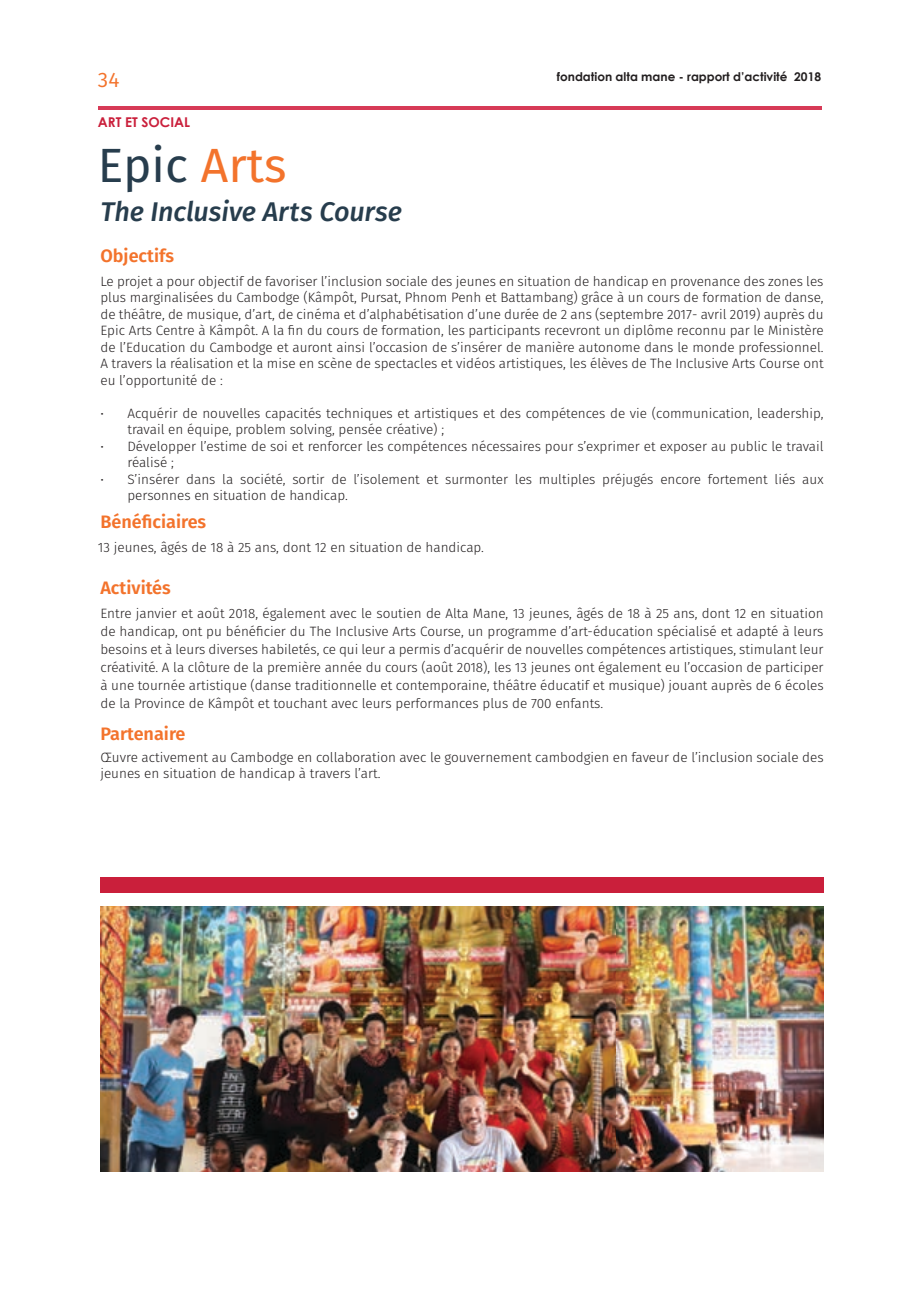
<style>
.page{position:relative;width:919px;height:1289px;background:#fff}
.page>*{position:absolute;margin:0;border:0;box-sizing:border-box;transform-origin:0 0}
.t1{font:48px "Fira Sans";color:#273d4d}
.t2{font:italic 500 27px "Fira Sans";letter-spacing:-.005em;color:#273d4d}
.t3{font:21px "Fira Sans";color:#f3732c}
.t4{font:600 18px "Fira Sans";color:#f3732c}
.t5{font:300 13.5px/16.5px "Fira Sans";color:#231f20}
.t6{font:700 13.5px "Century Gothic";color:#ca1f3b}
.t7{font:700 12px "Century Gothic";color:#231f20}
.s1{color:#f3732c}
.s2{font-size:12px}
</style>
<div class="page">
<hr style="left:98px;top:106px;width:723px;height:3px;background:#d73a57">
<img style="left:100px;top:906px;width:723px;height:265px">
<div style="left:100px;top:877px;width:723px;height:15px;background:#ca1f3b"></div>
<h3 class="t3" style="left:98px;top:64px;width:23px">34</h3>
<p class="t7" style="left:556px;top:69px;width:266px">fondation alta mane - rapport d’activité 2018</p>
<p class="t6" style="left:98px;top:113px;width:94px">ART ET SOCIAL</p>
<h1 class="t1" style="left:98px;top:129px;width:190px">Epic <span class="s1">Arts</span></h1>
<h2 class="t2" style="left:100px;top:190px;width:303px">The Inclusive Arts Course</h2>
<h3 class="t4" style="left:100px;top:241px;width:75px">Objectifs</h3>
<p class="t5" style="left:100px;top:272px;width:724px;text-align:justify">Le projet a pour objectif de favoriser l’inclusion sociale des jeunes en situation de handicap en provenance des zones les plus marginalisées du Cambodge (Kâmpôt, Pursat, Phnom Penh et Battambang) grâce à un cours de formation de danse, de théâtre, de musique, d’art, de cinéma et d’alphabétisation d’une durée de 2 ans (septembre 2017- avril 2019) auprès du Epic Arts Centre à Kâmpôt. A la fin du cours de formation, les participants recevront un diplôme reconnu par le Ministère de l’Education du Cambodge et auront ainsi l’occasion de s’insérer de manière autonome dans le monde professionnel.<br>A travers la réalisation et la mise en scène de spectacles et vidéos artistiques, les élèves de The Inclusive Arts Course ont eu l’opportunité de :</p>
<p class="t5" style="left:127px;top:404px;width:697px;text-indent:-27px"><span class="s2">•</span> Acquérir de nouvelles capacités techniques et artistiques et des compétences de vie (communication, leadership, travail en équipe, problem solving, pensée créative) ;</p>
<p class="t5" style="left:127px;top:437px;width:697px;text-indent:-27px"><span class="s2">•</span> Développer l’estime de soi et renforcer les compétences nécessaires pour s’exprimer et exposer au public le travail réalisé ;</p>
<p class="t5" style="left:127px;top:470px;width:697px;text-indent:-27px"><span class="s2">•</span> S’insérer dans la société, sortir de l’isolement et surmonter les multiples préjugés encore fortement liés aux personnes en situation de handicap.</p>
<h3 class="t4" style="left:100px;top:507px;width:107px">Bénéficiaires</h3>
<p class="t5" style="left:98px;top:539px;width:387px">13 jeunes, âgés de 18 à 25 ans, dont 12 en situation de handicap.</p>
<h3 class="t4" style="left:100px;top:573px;width:72px">Activités</h3>
<p class="t5" style="left:100px;top:604px;width:724px;line-height:18px;text-align:justify">Entre janvier et août 2018, également avec le soutien de Alta Mane, 13 jeunes, âgés de 18 à 25 ans, dont 12 en situation de handicap, ont pu bénéficier du The Inclusive Arts Course, un programme d’art-éducation spécialisé et adapté à leurs besoins et à leurs diverses habiletés, ce qui leur a permis d’acquérir de nouvelles compétences artistiques, stimulant leur créativité. A la clôture de la première année du cours (août 2018), les 13 jeunes ont également eu l’occasion de participer à une tournée artistique (danse traditionnelle et contemporaine, théâtre éducatif et musique) jouant auprès de 6 écoles de la Province de Kâmpôt et touchant avec leurs performances plus de 700 enfants.</p>
<h3 class="t4" style="left:100px;top:719px;width:87px">Partenaire</h3>
<p class="t5" style="left:100px;top:748px;width:724px">Œuvre activement au Cambodge en collaboration avec le gouvernement cambodgien en faveur de l’inclusion sociale des jeunes en situation de handicap à travers l’art.</p>
</div>
